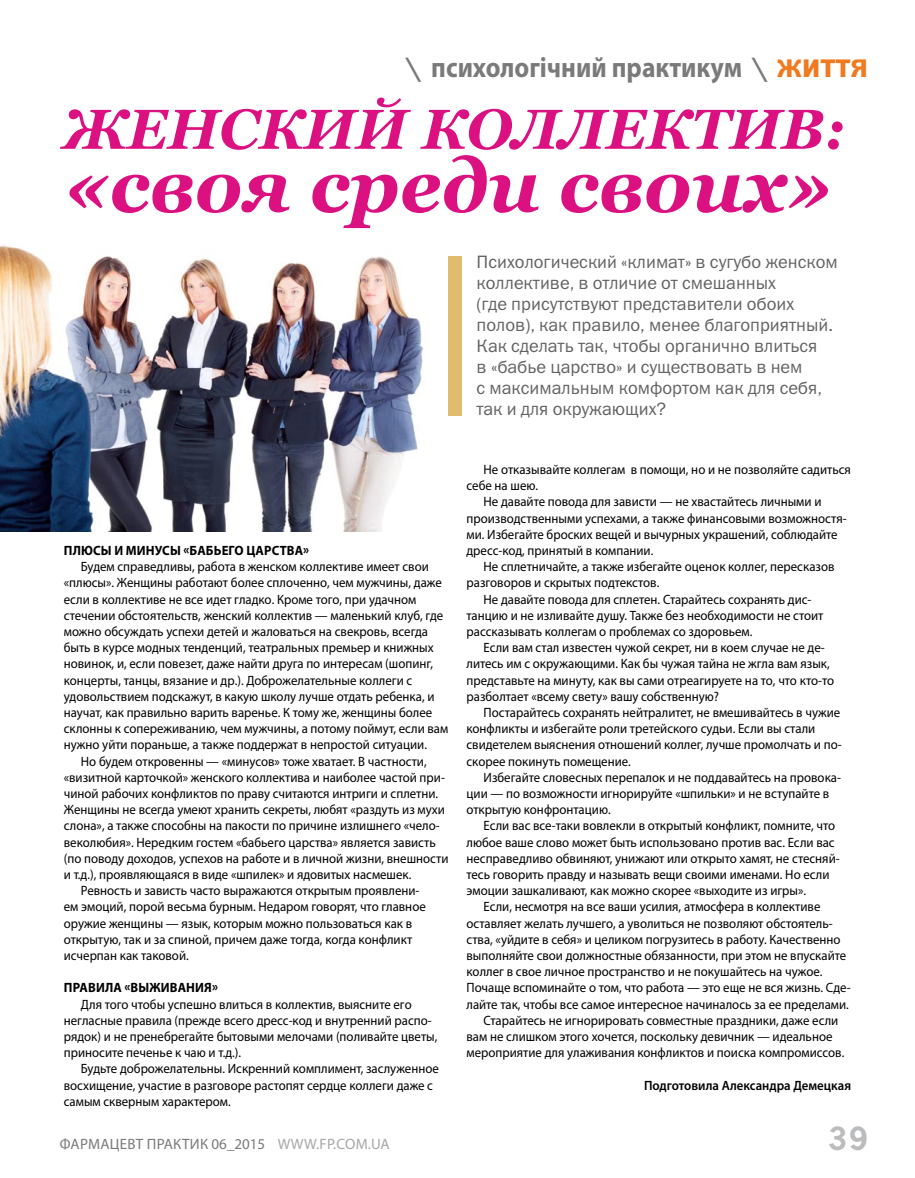
<style>
.page{position:relative;width:915px;height:1178px;background:#fff}
.page>*{position:absolute;margin:0;border:0;box-sizing:border-box;transform-origin:0 0}
.t1{font:italic 700 75px "Georgia";color:#dc1181}
.t2{font:italic 700 56.1px "Georgia";color:#dc1181}
.t3{font:700 34.5px "News Paper C";color:#bbbcbd}
.t4{font:700 28.5px "Myriad Pro";color:#7a7a7a;scale:.9 1}
.t5{font:18px/21px "Franklin Gothic Book ITC";color:#636262}
.t6{font:15px "Myriad Pro";color:#a6a7a7}
.t7{font:15px "Myriad Pro";color:#7a7a7a}
.t8{font:13.5px/16.2px "Myriad Pro";color:#000;scale:.95 1}
.t9{font:700 13.5px "Myriad Pro";letter-spacing:.11em;color:#000;scale:.95 1}
.t10{font:600 13.5px "Myriad Pro";color:#000;scale:.95 1}
.s1{font-family:"News Paper C"}
.s2{font-family:"News Paper C";font-size:36px;color:#ef7a20}
.s3{color:#7a7a7a}
</style>
<div class="page">
<img style="left:0;top:245px;width:453px;height:286px">
<div style="left:448px;top:256px;width:13px;height:159px;background:#e0bc70"></div>
<h3 class="t4" style="left:408px;top:48px;width:512px"><span class="s1">\</span> психологічний практикум <span class="s1">\</span> <span class="s2">життя</span></h3>
<h2 class="t2" style="left:64px;top:93px;width:782px">ЖЕНСКИЙ КОЛЛЕКТИВ:</h2>
<h1 class="t1" style="left:64px;top:137px;width:770px">«своя среди своих»</h1>
<p class="t9" style="left:64px;top:541px;width:76px">Плюсы и минус</p>
<p class="t9" style="left:170px;top:541px;width:90px">ы «бабьего царства</p>
<p class="t9" style="left:303px;top:541px;width:8px">»</p>
<p class="t8" style="left:81px;top:558px;width:368px">БУДЕМ СПРАВЕДЛИВЫ, РАБОТА В ЖЕНСКОМ КОЛЛЕКТИВЕ ИМЕЕТ СВОИ</p>
<p class="t8" style="left:64px;top:574px;width:399px">«ПЛЮСЫ». ЖЕНЩИНЫ РАБОТАЮТ БОЛЕЕ СПЛОЧЕННО, ЧЕМ МУЖЧИНЫ, ДАЖЕ</p>
<p class="t8" style="left:64px;top:591px;width:372px">ЕСЛИ В КОЛЛЕКТИВЕ НЕ ВСЕ ИДЕТ ГЛАДКО. КРОМЕ ТОГО, ПРИ УДАЧНОМ</p>
<p class="t8" style="left:64px;top:607px;width:401px">СТЕЧЕНИИ ОБСТОЯТЕЛЬСТВ, ЖЕНСКИЙ КОЛЛЕКТИВ — МАЛЕНЬКИЙ КЛУБ, ГДЕ</p>
<p class="t8" style="left:64px;top:623px;width:385px">МОЖНО ОБСУЖДАТЬ УСПЕХИ ДЕТЕЙ И ЖАЛОВАТЬСЯ НА СВЕКРОВЬ, ВСЕГДА</p>
<p class="t8" style="left:64px;top:639px;width:391px">БЫТЬ В КУРСЕ МОДНЫХ ТЕНДЕНЦИЙ, ТЕАТРАЛЬНЫХ ПРЕМЬЕР И КНИЖНЫХ</p>
<p class="t8" style="left:64px;top:655px;width:390px">НОВИНОК, И, ЕСЛИ ПОВЕЗЕТ, ДАЖЕ НАЙТИ ДРУГА ПО ИНТЕРЕСАМ (ШОПИНГ,</p>
<p class="t8" style="left:64px;top:672px;width:368px">КОНЦЕРТЫ, ТАНЦЫ, ВЯЗАНИЕ И ДР.). ДОБРОЖЕЛАТЕЛЬНЫЕ КОЛЛЕГИ С</p>
<p class="t8" style="left:64px;top:688px;width:391px">УДОВОЛЬСТВИЕМ ПОДСКАЖУТ, В КАКУЮ ШКОЛУ ЛУЧШЕ ОТДАТЬ РЕБЕНКА, И</p>
<p class="t8" style="left:64px;top:704px;width:389px">НАУЧАТ, КАК ПРАВИЛЬНО ВАРИТЬ ВАРЕНЬЕ. К ТОМУ ЖЕ, ЖЕНЩИНЫ БОЛЕЕ</p>
<p class="t8" style="left:64px;top:720px;width:406px">СКЛОННЫ К СОПЕРЕЖИВАНИЮ, ЧЕМ МУЖЧИНЫ, А ПОТОМУ ПОЙМУТ, ЕСЛИ ВАМ</p>
<p class="t8" style="left:64px;top:736px;width:383px">НУЖНО УЙТИ ПОРАНЬШЕ, А ТАКЖЕ ПОДДЕРЖАТ В НЕПРОСТОЙ СИТУАЦИИ.</p>
<p class="t8" style="left:81px;top:753px;width:365px">НО БУДЕМ ОТКРОВЕННЫ — «МИНУСОВ» ТОЖЕ ХВАТАЕТ. В ЧАСТНОСТИ,</p>
<p class="t8" style="left:64px;top:769px;width:402px">«ВИЗИТНОЙ КАРТОЧКОЙ» ЖЕНСКОГО КОЛЛЕКТИВА И НАИБОЛЕЕ ЧАСТОЙ ПРИ-</p>
<p class="t8" style="left:64px;top:785px;width:395px">ЧИНОЙ РАБОЧИХ КОНФЛИКТОВ ПО ПРАВУ СЧИТАЮТСЯ ИНТРИГИ И СПЛЕТНИ.</p>
<p class="t8" style="left:64px;top:801px;width:402px">ЖЕНЩИНЫ НЕ ВСЕГДА УМЕЮТ ХРАНИТЬ СЕКРЕТЫ, ЛЮБЯТ «РАЗДУТЬ ИЗ МУХИ</p>
<p class="t8" style="left:64px;top:817px;width:397px">СЛОНА», А ТАКЖЕ СПОСОБНЫ НА ПАКОСТИ ПО ПРИЧИНЕ ИЗЛИШНЕГО «ЧЕЛО-</p>
<p class="t8" style="left:64px;top:834px;width:393px">ВЕКОЛЮБИЯ». НЕРЕДКИМ ГОСТЕМ «БАБЬЕГО ЦАРСТВА» ЯВЛЯЕТСЯ ЗАВИСТЬ</p>
<p class="t8" style="left:64px;top:850px;width:406px">(ПО ПОВОДУ ДОХОДОВ, УСПЕХОВ НА РАБОТЕ И В ЛИЧНОЙ ЖИЗНИ, ВНЕШНОСТИ</p>
<p class="t8" style="left:64px;top:866px;width:367px">И Т.Д.), ПРОЯВЛЯЮЩАЯСЯ В ВИДЕ «ШПИЛЕК» И ЯДОВИТЫХ НАСМЕШЕК.</p>
<p class="t8" style="left:81px;top:882px;width:358px">РЕВНОСТЬ И ЗАВИСТЬ ЧАСТО ВЫРАЖАЮТСЯ ОТКРЫТЫМ ПРОЯВЛЕНИ-</p>
<p class="t8" style="left:64px;top:898px;width:382px">ЕМ ЭМОЦИЙ, ПОРОЙ ВЕСЬМА БУРНЫМ. НЕДАРОМ ГОВОРЯТ, ЧТО ГЛАВНОЕ</p>
<p class="t8" style="left:64px;top:915px;width:368px">ОРУЖИЕ ЖЕНЩИНЫ — ЯЗЫК, КОТОРЫМ МОЖНО ПОЛЬЗОВАТЬСЯ КАК В</p>
<p class="t8" style="left:64px;top:931px;width:368px">ОТКРЫТУЮ, ТАК И ЗА СПИНОЙ, ПРИЧЕМ ДАЖЕ ТОГДА, КОГДА КОНФЛИКТ</p>
<p class="t8" style="left:64px;top:947px;width:133px">ИСЧЕРПАН КАК ТАКОВОЙ.</p>
<p class="t9" style="left:64px;top:979px;width:19px">Прави</p>
<p class="t9" style="left:105px;top:979px;width:69px">ла «выживани</p>
<p class="t9" style="left:204px;top:979px;width:16px">я»</p>
<p class="t8" style="left:64px;top:996px;width:394px;text-indent:17px">ДЛЯ ТОГО ЧТОБЫ УСПЕШНО ВЛИТЬСЯ В КОЛЛЕКТИВ, ВЫЯСНИТЕ ЕГО НЕГЛАСНЫЕ ПРАВИЛА (ПРЕЖДЕ ВСЕГО ДРЕСС-КОД И ВНУТРЕННИЙ РАСПО-РЯДОК) И НЕ ПРЕНЕБРЕГАЙТЕ БЫТОВЫМИ МЕЛОЧАМИ (ПОЛИВАЙТЕ ЦВЕТЫ, ПРИНОСИТЕ ПЕЧЕНЬЕ К ЧАЮ И Т.Д.).</p>
<p class="t8" style="left:64px;top:1060px;width:396px;text-indent:17px">БУДЬТЕ ДОБРОЖЕЛАТЕЛЬНЫ. ИСКРЕННИЙ КОМПЛИМЕНТ, ЗАСЛУЖЕННОЕ<br>ВОСХИЩЕНИЕ, УЧАСТИЕ В РАЗГОВОРЕ РАСТОПЯТ СЕРДЦЕ КОЛЛЕГИ ДАЖЕ С<br>САМЫМ СКВЕРНЫМ ХАРАКТЕРОМ.</p>
<p class="t7" style="left:60px;top:1135px;width:21px">ФАРМАЦЕВТ</p>
<p class="t7" style="left:147px;top:1135px;width:20px">ПРАКТИК</p>
<p class="t6" style="left:211px;top:1135px;width:136px"><span class="s3">06_2015</span> WWW.FP.COM</p>
<p class="t6" style="left:368px;top:1135px;width:13px">.UA</p>
<p class="t5" style="left:476px;top:251px;width:362px">Психологический «климат» в сугубо женском коллективе, в отличие от смешанных<br>(где присутствуют представители обоих полов), как правило, менее благоприятный.<br>Как сделать так, чтобы органично влиться<br>в «бабье царство» и существовать в нем<br>с максимальным комфортом как для себя, так и для окружающих?</p>
<p class="t8" style="left:483px;top:461px;width:388px">НЕ ОТКАЗЫВАЙТЕ КОЛЛЕГАМ В ПОМОЩИ, НО И НЕ ПОЗВОЛЯЙТЕ САДИТЬСЯ</p>
<p class="t8" style="left:466px;top:477px;width:77px">СЕБЕ НА ШЕЮ.</p>
<p class="t8" style="left:483px;top:493px;width:357px">НЕ ДАВАЙТЕ ПОВОДА ДЛЯ ЗАВИСТИ — НЕ ХВАСТАЙТЕСЬ ЛИЧНЫМИ И</p>
<p class="t8" style="left:466px;top:510px;width:401px">ПРОИЗВОДСТВЕННЫМИ УСПЕХАМИ, А ТАКЖЕ ФИНАНСОВЫМИ ВОЗМОЖНОСТЯ-</p>
<p class="t8" style="left:466px;top:526px;width:392px">МИ. ИЗБЕГАЙТЕ БРОСКИХ ВЕЩЕЙ И ВЫЧУРНЫХ УКРАШЕНИЙ, СОБЛЮДАЙТЕ</p>
<p class="t8" style="left:466px;top:542px;width:198px">ДРЕСС-КОД, ПРИНЯТЫЙ В КОМПАНИИ.</p>
<p class="t8" style="left:483px;top:558px;width:371px">НЕ СПЛЕТНИЧАЙТЕ, А ТАКЖЕ ИЗБЕГАЙТЕ ОЦЕНОК КОЛЛЕГ, ПЕРЕСКАЗОВ</p>
<p class="t8" style="left:466px;top:574px;width:204px">РАЗГОВОРОВ И СКРЫТЫХ ПОДТЕКСТОВ.</p>
<p class="t8" style="left:483px;top:591px;width:346px">НЕ ДАВАЙТЕ ПОВОДА ДЛЯ СПЛЕТЕН. СТАРАЙТЕСЬ СОХРАНЯТЬ ДИС-</p>
<p class="t8" style="left:466px;top:607px;width:377px">ТАНЦИЮ И НЕ ИЗЛИВАЙТЕ ДУШУ. ТАКЖЕ БЕЗ НЕОБХОДИМОСТИ НЕ СТОИТ</p>
<p class="t8" style="left:466px;top:623px;width:302px">РАССКАЗЫВАТЬ КОЛЛЕГАМ О ПРОБЛЕМАХ СО ЗДОРОВЬЕМ.</p>
<p class="t8" style="left:483px;top:639px;width:360px">ЕСЛИ ВАМ СТАЛ ИЗВЕСТЕН ЧУЖОЙ СЕКРЕТ, НИ В КОЕМ СЛУЧАЕ НЕ ДЕ-</p>
<p class="t8" style="left:466px;top:655px;width:384px">ЛИТЕСЬ ИМ С ОКРУЖАЮЩИМИ. КАК БЫ ЧУЖАЯ ТАЙНА НЕ ЖГЛА ВАМ ЯЗЫК,</p>
<p class="t8" style="left:466px;top:672px;width:388px">ПРЕДСТАВЬТЕ НА МИНУТУ, КАК ВЫ САМИ ОТРЕАГИРУЕТЕ НА ТО, ЧТО КТО-ТО</p>
<p class="t8" style="left:466px;top:688px;width:267px">РАЗБОЛТАЕТ «ВСЕМУ СВЕТУ» ВАШУ СОБСТВЕННУЮ?</p>
<p class="t8" style="left:483px;top:704px;width:377px">ПОСТАРАЙТЕСЬ СОХРАНЯТЬ НЕЙТРАЛИТЕТ, НЕ ВМЕШИВАЙТЕСЬ В ЧУЖИЕ</p>
<p class="t8" style="left:466px;top:720px;width:368px">КОНФЛИКТЫ И ИЗБЕГАЙТЕ РОЛИ ТРЕТЕЙСКОГО СУДЬИ. ЕСЛИ ВЫ СТАЛИ</p>
<p class="t8" style="left:466px;top:736px;width:396px">СВИДЕТЕЛЕМ ВЫЯСНЕНИЯ ОТНОШЕНИЙ КОЛЛЕГ, ЛУЧШЕ ПРОМОЛЧАТЬ И ПО-</p>
<p class="t8" style="left:466px;top:753px;width:174px">СКОРЕЕ ПОКИНУТЬ ПОМЕЩЕНИЕ.</p>
<p class="t8" style="left:483px;top:769px;width:378px">ИЗБЕГАЙТЕ СЛОВЕСНЫХ ПЕРЕПАЛОК И НЕ ПОДДАВАЙТЕСЬ НА ПРОВОКА-</p>
<p class="t8" style="left:466px;top:785px;width:383px">ЦИИ — ПО ВОЗМОЖНОСТИ ИГНОРИРУЙТЕ «ШПИЛЬКИ» И НЕ ВСТУПАЙТЕ В</p>
<p class="t8" style="left:466px;top:801px;width:153px">ОТКРЫТУЮ КОНФРОНТАЦИЮ.</p>
<p class="t8" style="left:483px;top:817px;width:371px">ЕСЛИ ВАС ВСЕ-ТАКИ ВОВЛЕКЛИ В ОТКРЫТЫЙ КОНФЛИКТ, ПОМНИТЕ, ЧТО</p>
<p class="t8" style="left:466px;top:834px;width:389px">ЛЮБОЕ ВАШЕ СЛОВО МОЖЕТ БЫТЬ ИСПОЛЬЗОВАНО ПРОТИВ ВАС. ЕСЛИ ВАС</p>
<p class="t8" style="left:466px;top:850px;width:394px">НЕСПРАВЕДЛИВО ОБВИНЯЮТ, УНИЖАЮТ ИЛИ ОТКРЫТО ХАМЯТ, НЕ СТЕСНЯЙ-</p>
<p class="t8" style="left:466px;top:866px;width:383px">ТЕСЬ ГОВОРИТЬ ПРАВДУ И НАЗЫВАТЬ ВЕЩИ СВОИМИ ИМЕНАМИ. НО ЕСЛИ</p>
<p class="t8" style="left:466px;top:882px;width:359px">ЭМОЦИИ ЗАШКАЛИВАЮТ, КАК МОЖНО СКОРЕЕ «ВЫХОДИТЕ ИЗ ИГРЫ».</p>
<p class="t8" style="left:483px;top:898px;width:356px">ЕСЛИ, НЕСМОТРЯ НА ВСЕ ВАШИ УСИЛИЯ, АТМОСФЕРА В КОЛЛЕКТИВЕ</p>
<p class="t8" style="left:466px;top:915px;width:387px">ОСТАВЛЯЕТ ЖЕЛАТЬ ЛУЧШЕГО, А УВОЛИТЬСЯ НЕ ПОЗВОЛЯЮТ ОБСТОЯТЕЛЬ-</p>
<p class="t8" style="left:466px;top:931px;width:395px">СТВА, «УЙДИТЕ В СЕБЯ» И ЦЕЛИКОМ ПОГРУЗИТЕСЬ В РАБОТУ. КАЧЕСТВЕННО</p>
<p class="t8" style="left:466px;top:947px;width:401px">ВЫПОЛНЯЙТЕ СВОИ ДОЛЖНОСТНЫЕ ОБЯЗАННОСТИ, ПРИ ЭТОМ НЕ ВПУСКАЙТЕ</p>
<p class="t8" style="left:466px;top:963px;width:376px">КОЛЛЕГ В СВОЕ ЛИЧНОЕ ПРОСТРАНСТВО И НЕ ПОКУШАЙТЕСЬ НА ЧУЖОЕ.</p>
<p class="t8" style="left:466px;top:979px;width:405px">ПОЧАЩЕ ВСПОМИНАЙТЕ О ТОМ, ЧТО РАБОТА — ЭТО ЕЩЕ НЕ ВСЯ ЖИЗНЬ. СДЕ-</p>
<p class="t8" style="left:466px;top:996px;width:404px">ЛАЙТЕ ТАК, ЧТОБЫ ВСЕ САМОЕ ИНТЕРЕСНОЕ НАЧИНАЛОСЬ ЗА ЕЕ ПРЕДЕЛАМИ.</p>
<p class="t8" style="left:483px;top:1012px;width:375px">СТАРАЙТЕСЬ НЕ ИГНОРИРОВАТЬ СОВМЕСТНЫЕ ПРАЗДНИКИ, ДАЖЕ ЕСЛИ</p>
<p class="t8" style="left:466px;top:1028px;width:386px">ВАМ НЕ СЛИШКОМ ЭТОГО ХОЧЕТСЯ, ПОСКОЛЬКУ ДЕВИЧНИК — ИДЕАЛЬНОЕ</p>
<p class="t8" style="left:466px;top:1044px;width:399px">МЕРОПРИЯТИЕ ДЛЯ УЛАЖИВАНИЯ КОНФЛИКТОВ И ПОИСКА КОМПРОМИССОВ.</p>
<p class="t10" style="left:643px;top:1076px;width:219px">Подготовила Александра Демецкая</p>
<h3 class="t3" style="left:827px;top:1120px;width:42px">39</h3>
</div>
